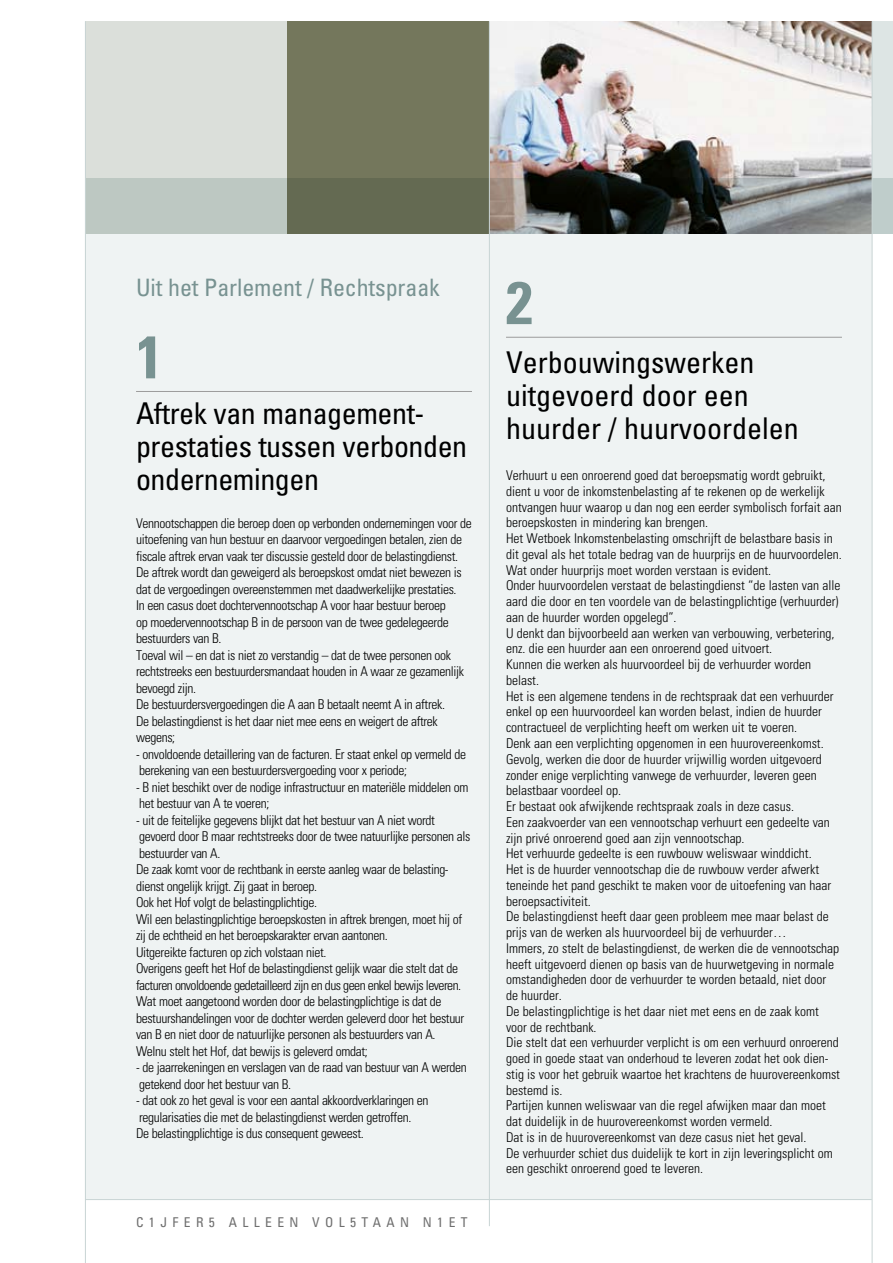
<style>
.page{position:relative;width:893px;height:1263px;background:#fff}
.page>*{position:absolute;margin:0;border:0;box-sizing:border-box;transform-origin:0 0}
.t1{font:700 condensed 60px "Univers";color:#789291}
.t2{font:condensed 30px/33px "Univers";color:#000}
.t3{font:condensed 24px "Univers";letter-spacing:-.005em;color:#789291}
.t4{font:300 condensed 13.5px/15.8px "Univers";color:#000}
.t5{font:300 condensed 13.5px/16.5px "Univers";letter-spacing:-.025em;color:#000}
.t6{font:condensed 13.5px "Univers";letter-spacing:.4em;color:#6f6f6f}
</style>
<div class="page">
<div style="left:85px;top:234px;width:787px;height:965px;background:#eff3f3"></div>
<img style="left:490px;top:21px;width:382px;height:158px">
<div style="left:85px;top:21px;width:202px;height:213px;background:#dbdfda"></div>
<div style="left:287px;top:21px;width:202px;height:213px;background:#74775c"></div>
<div style="left:872px;top:21px;width:21px;height:213px;background:#dde5e4"></div>
<hr style="left:136px;top:391px;width:336px;height:1px;background:#9c9c9c">
<hr style="left:506px;top:337px;width:336px;height:1px;background:#9c9c9c">
<svg style="left:86px;top:179px;width:807px;height:55px"></svg>
<hr style="left:85px;top:21px;width:1px;height:1242px;background:#c8d4d4">
<hr style="left:872px;top:21px;width:1px;height:1242px;background:#c8d4d4">
<hr style="left:489px;top:21px;width:1px;height:1205px;background:#c8d4d4">
<hr style="left:85px;top:1199px;width:787px;height:1px;background:#c8d4d4">
<h3 class="t3" style="left:136px;top:272px;width:305px">Uit het Parlement / Rechtspraak</h3>
<h1 class="t1" style="left:136px;top:320px;width:28px">1</h1>
<h2 class="t2" style="left:136px;top:396px;width:333px">Aftrek van management&shy;prestaties tussen verbonden ondernemingen</h2>
<p class="t5" style="left:136px;top:515px;width:337px">Vennootschappen die beroep doen op verbonden ondernemingen voor de uitoefening van hun bestuur en daarvoor vergoedingen betalen, zien de fiscale aftrek ervan vaak ter discussie gesteld door de belastingdienst.<br>De aftrek wordt dan geweigerd als beroepskost omdat niet bewezen is dat de vergoedingen overeenstemmen met daadwerkelijke prestaties.<br>In een casus doet dochtervennootschap A voor haar bestuur beroep<br>op moedervennootschap B in de persoon van de twee gedelegeerde bestuurders van B.<br>Toeval wil – en dat is niet zo verstandig – dat de twee personen ook rechtstreeks een bestuurdersmandaat houden in A waar ze gezamenlijk bevoegd zijn.<br>De bestuurdersvergoedingen die A aan B betaalt neemt A in aftrek.<br>De belastingdienst is het daar niet mee eens en weigert de aftrek wegens;</p>
<p class="t5" style="left:136px;top:746px;width:332px">- onvoldoende detaillering van de facturen. Er staat enkel op vermeld de berekening van een bestuurdersvergoeding voor x periode;</p>
<p class="t5" style="left:136px;top:779px;width:334px">- B niet beschikt over de nodige infrastructuur en materiële middelen om het bestuur van A te voeren;</p>
<p class="t5" style="left:136px;top:812px;width:336px">- uit de feitelijke gegevens blijkt dat het bestuur van A niet wordt gevoerd door B maar rechtstreeks door de twee natuurlijke personen als bestuurder van A.<br>De zaak komt voor de rechtbank in eerste aanleg waar de belasting&shy;dienst ongelijk krijgt. Zij gaat in beroep.<br>Ook het Hof volgt de belastingplichtige.<br>Wil een belastingplichtige beroepskosten in aftrek brengen, moet hij of zij de echtheid en het beroepskarakter ervan aantonen.<br>Uitgereikte facturen op zich volstaan niet.<br>Overigens geeft het Hof de belastingdienst gelijk waar die stelt dat de facturen onvoldoende gedetailleerd zijn en dus geen enkel bewijs leveren.<br>Wat moet aangetoond worden door de belastingplichtige is dat de bestuurshandelingen voor de dochter werden geleverd door het bestuur van B en niet door de natuurlijke personen als bestuurders van A.<br>Welnu stelt het Hof, dat bewijs is geleverd omdat;</p>
<p class="t5" style="left:136px;top:1059px;width:332px">- de jaarrekeningen en verslagen van de raad van bestuur van A werden getekend door het bestuur van B.</p>
<p class="t5" style="left:136px;top:1092px;width:294px">- dat ook zo het geval is voor een aantal akkoordverklaringen en regularisaties die met de belastingdienst werden getroffen.<br>De belastingplichtige is dus consequent geweest.</p>
<p class="t6" style="left:136px;top:1214px;width:333px">C1jfEr 5 a llee n v ol5taa n n1e t</p>
<h1 class="t1" style="left:506px;top:266px;width:28px">2</h1>
<h2 class="t2" style="left:506px;top:345px;width:294px">Verbouwingswerken uitgevoerd door een huurder / huurvoordelen</h2>
<p class="t4" style="left:506px;top:467px;width:337px">Verhuurt u een onroerend goed dat beroepsmatig wordt gebruikt, dient u voor de inkomstenbelasting af te rekenen op de werkelijk ontvangen huur waarop u dan nog een eerder symbolisch forfait aan beroepskosten in mindering kan brengen.<br>Het Wetboek Inkomstenbelasting omschrijft de belastbare basis in dit geval als het totale bedrag van de huurprijs en de huurvoordelen.<br>Wat onder huurprijs moet worden verstaan is evident.<br>Onder huurvoordelen verstaat de belastingdienst “de lasten van alle aard die door en ten voordele van de belastingplichtige (verhuurder) aan de huurder worden opgelegd”.<br>U denkt dan bijvoorbeeld aan werken van verbouwing, verbetering, enz. die een huurder aan een onroerend goed uitvoert.<br>Kunnen die werken als huurvoordeel bij de verhuurder worden belast.<br>Het is een algemene tendens in de rechtspraak dat een verhuurder enkel op een huurvoordeel kan worden belast, indien de huurder contractueel de verplichting heeft om werken uit te voeren.<br>Denk aan een verplichting opgenomen in een huurovereenkomst.<br>Gevolg, werken die door de huurder vrijwillig worden uitgevoerd zonder enige verplichting vanwege de verhuurder, leveren geen belastbaar voordeel op.<br>Er bestaat ook afwijkende rechtspraak zoals in deze casus.<br>Een zaakvoerder van een vennootschap verhuurt een gedeelte van zijn privé onroerend goed aan zijn vennootschap.<br>Het verhuurde gedeelte is een ruwbouw weliswaar winddicht.<br>Het is de huurder vennootschap die de ruwbouw verder afwerkt teneinde het pand geschikt te maken voor de uitoefening van haar beroepsactiviteit.<br>De belastingdienst heeft daar geen probleem mee maar belast de prijs van de werken als huurvoordeel bij de verhuurder…<br>Immers, zo stelt de belastingdienst, de werken die de vennootschap heeft uitgevoerd dienen op basis van de huurwetgeving in normale omstandigheden door de verhuurder te worden betaald, niet door<br>de huurder.<br>De belastingplichtige is het daar niet met eens en de zaak komt voor de rechtbank.<br>Die stelt dat een verhuurder verplicht is om een verhuurd onroerend goed in goede staat van onderhoud te leveren zodat het ook dien&shy;stig is voor het gebruik waartoe het krachtens de huurovereenkomst bestemd is.<br>Partijen kunnen weliswaar van die regel afwijken maar dan moet dat duidelijk in de huurovereenkomst worden vermeld.<br>Dat is in de huurovereenkomst van deze casus niet het geval.<br>De verhuurder schiet dus duidelijk te kort in zijn leveringsplicht om een geschikt onroerend goed te leveren.</p>
</div>
